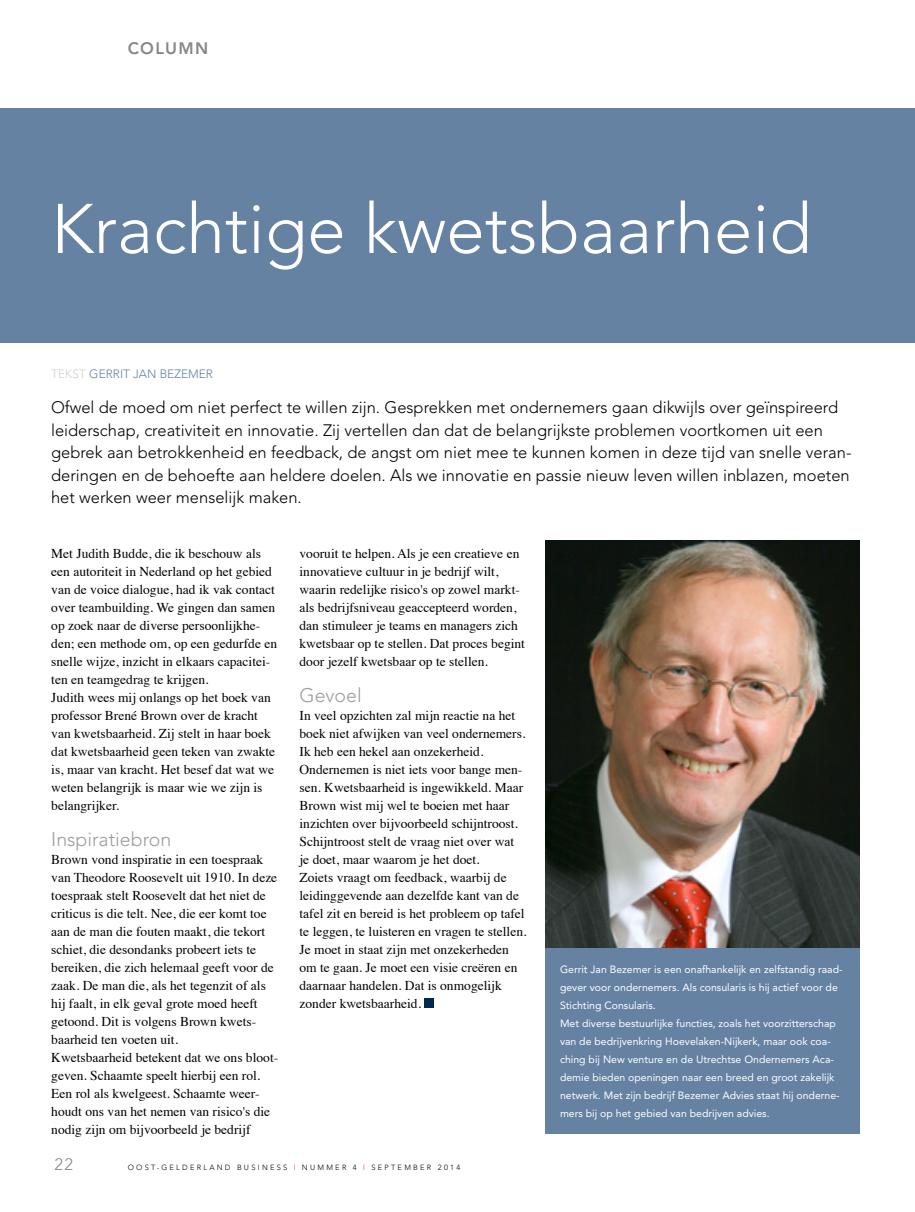
<style>
.page{position:relative;width:915px;height:1212px;background:#fff}
.page>*{position:absolute;margin:0;border:0;box-sizing:border-box;transform-origin:0 0}
.t1{font:300 69.45px "Avenir";color:#fff}
.t2{font:300 19.5px "Avenir";color:#9c9c9d}
.t3{font:300 16.5px/22.5px "Avenir";color:#000}
.t4{font:800 16.5px "Avenir";letter-spacing:.08em;color:#868786}
.t5{font:300 16.5px "Avenir";color:#868786}
.t6{font:13.5px/18px "Times";color:#000}
.t7{font:300 12px "Avenir";color:#6582a3}
.t8{font:10.5px/18px "Avenir";color:#fff}
.t9{font:300 7.5px "Avenir";letter-spacing:.3em;color:#000}
.s1{color:#cfd0d0}
.s2{color:#d3050c}
</style>
<div class="page">
<div style="left:0;top:108px;width:914px;height:234px;background:#6582a3"></div>
<div style="left:424px;top:999px;width:9px;height:9px;background:#00294f"></div>
<img style="left:545px;top:540px;width:314px;height:408px">
<div style="left:545px;top:948px;width:314px;height:186px;background:#6582a3"></div>
<p class="t4" style="left:128px;top:39px;width:82px">COLUMN</p>
<h1 class="t1" style="left:51px;top:188px;width:761px">Krachtige kwetsbaarheid</h1>
<p class="t7" style="left:51px;top:367px;width:163px"><span class="s1">tekst</span> Gerrit Jan Bezemer</p>
<p class="t3" style="left:51px;top:396px;width:801px">Ofwel de moed om niet perfect te willen zijn. Gesprekken met ondernemers gaan dikwijls over geïnspireerd leiderschap, creativiteit en innovatie. Zij vertellen dan dat de belangrijkste problemen voortkomen uit een gebrek aan betrokkenheid en feedback, de angst om niet mee te kunnen komen in deze tijd van snelle veran&shy;deringen en de behoefte aan heldere doelen. Als we innovatie en passie nieuw leven willen inblazen, moeten het werken weer menselijk maken.</p>
<p class="t6" style="left:51px;top:543px;width:227px">Met Judith Budde, die ik beschouw als een autoriteit in Nederland op het gebied van de voice dialogue, had ik vak contact over teambuilding. We gingen dan samen op zoek naar de diverse persoonlijkhe&shy;den; een methode om, op een gedurfde en snelle wijze, inzicht in elkaars capacitei&shy;ten en teamgedrag te krijgen.<br>Judith wees mij onlangs op het boek van professor Brené Brown over de kracht van kwetsbaarheid. Zij stelt in haar boek dat kwetsbaarheid geen teken van zwakte is, maar van kracht. Het besef dat wat we weten belangrijk is maar wie we zijn is belangrijker.</p>
<h2 class="t2" style="left:51px;top:828px;width:121px">Inspiratiebron</h2>
<p class="t6" style="left:51px;top:849px;width:228px">Brown vond inspiratie in een toespraak van Theodore Roosevelt uit 1910. In deze toespraak stelt Roosevelt dat het niet de criticus is die telt. Nee, die eer komt toe aan de man die fouten maakt, die tekort schiet, die desondanks probeert iets te bereiken, die zich helemaal geeft voor de zaak. De man die, als het tegenzit of als hij faalt, in elk geval grote moed heeft getoond. Dit is volgens Brown kwets&shy;baarheid ten voeten uit.<br>Kwetsbaarheid betekent dat we ons bloot&shy;geven. Schaamte speelt hierbij een rol.<br>Een rol als kwelgeest. Schaamte weer&shy;houdt ons van het nemen van risico's die nodig zijn om bijvoorbeeld je bedrijf</p>
<p class="t6" style="left:299px;top:543px;width:227px">vooruit te helpen. Als je een creatieve en innovatieve cultuur in je bedrijf wilt, waarin redelijke risico's op zowel markt&shy;als bedrijfsniveau geaccepteerd worden, dan stimuleer je teams en managers zich kwetsbaar op te stellen. Dat proces begint door jezelf kwetsbaar op te stellen.</p>
<h2 class="t2" style="left:299px;top:684px;width:64px">Gevoel</h2>
<p class="t6" style="left:299px;top:705px;width:228px">In veel opzichten zal mijn reactie na het boek niet afwijken van veel ondernemers.<br>Ik heb een hekel aan onzekerheid.<br>Ondernemen is niet iets voor bange men&shy;sen. Kwetsbaarheid is ingewikkeld. Maar Brown wist mij wel te boeien met haar inzichten over bijvoorbeeld schijntroost.<br>Schijntroost stelt de vraag niet over wat je doet, maar waarom je het doet.<br>Zoiets vraagt om feedback, waarbij de leidinggevende aan dezelfde kant van de tafel zit en bereid is het probleem op tafel te leggen, te luisteren en vragen te stellen.<br>Je moet in staat zijn met onzekerheden om te gaan. Je moet een visie creëren en daarnaar handelen. Dat is onmogelijk zonder kwetsbaarheid.</p>
<p class="t5" style="left:55px;top:1155px;width:20px">22</p>
<p class="t9" style="left:128px;top:1163px;width:8px">oo</p>
<p class="t9" style="left:145px;top:1163px;width:254px">st-g elderland b usi ness <span class="s2">|</span> nummer 4 <span class="s2">|</span> SE PTEM</p>
<p class="t9" style="left:413px;top:1163px;width:14px">B ER</p>
<p class="t9" style="left:437px;top:1163px;width:24px">2014</p>
<p class="t8" style="left:560px;top:960px;width:284px">Gerrit Jan Bezemer is een onafhankelijk en zelfstandig raad&shy;gever voor ondernemers. Als consularis is hij actief voor de Stichting Consularis.<br>Met diverse bestuurlijke functies, zoals het voorzitterschap van de bedrijvenkring Hoevelaken-Nijkerk, maar ook coa&shy;ching bij New venture en de Utrechtse Ondernemers Aca&shy;demie bieden openingen naar een breed en groot zakelijk netwerk. Met zijn bedrijf Bezemer Advies staat hij onderne&shy;mers bij op het gebied van bedrijven advies.</p>
</div>
